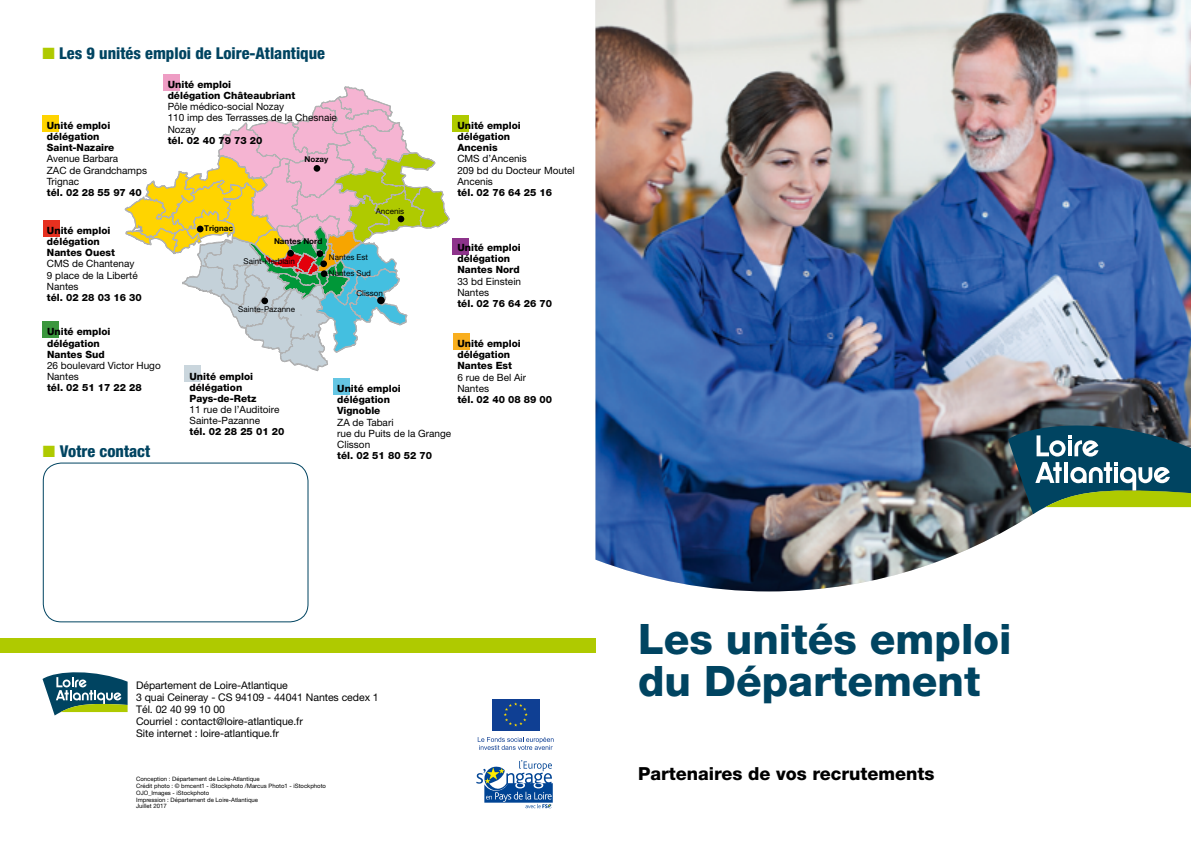
<style>
.page{position:relative;width:1191px;height:851px;background:#fff}
.page>*{position:absolute;margin:0;border:0;box-sizing:border-box;transform-origin:0 0}
.t1{font:800 42px/42px "Helvetica Neue LT";color:#004461}
.t2{font:800 18px "Helvetica Neue LT";color:#000}
.t3{font:800 condensed 16.35px "Helvetica Neue LT";color:#004461}
.t4{font:10.5px/12px "Helvetica Neue LT";letter-spacing:-.005em;color:#000}
.t5{font:800 10.05px/11.1px "Helvetica Neue LT";color:#000}
.t6{font:10.05px/11.1px "Helvetica Neue LT";color:#000}
.t7{font:8.1px/16.2px "Helvetica Neue LT";color:#000}
.t8{font:700 8.1px "Helvetica Neue LT";color:#000}
.t9{font:6px/6.8px "Helvetica Neue LT";color:#000}
.s1{color:#afca00}
</style>
<div class="page">
<img style="left:595px;top:0;width:596px;height:591px">
<div style="left:0;top:638px;width:595px;height:15px;background:#afca00"></div>
<svg style="left:43px;top:672px;width:85px;height:43px"></svg>
<svg style="left:1008px;top:419px;width:183px;height:95px;background:#4b736d"></svg>
<svg style="left:124px;top:86px;width:326px;height:286px"></svg>
<div style="left:197px;top:225px;width:6px;height:7px;background:#000;border-radius:50%"></div>
<div style="left:313px;top:165px;width:7px;height:7px;background:#000;border-radius:50%"></div>
<div style="left:397px;top:215px;width:7px;height:7px;background:#000;border-radius:50%"></div>
<div style="left:287px;top:250px;width:7px;height:6px;background:#000;border-radius:50%"></div>
<div style="left:316px;top:250px;width:7px;height:7px;background:#000;border-radius:50%"></div>
<div style="left:320px;top:260px;width:7px;height:7px;background:#000;border-radius:50%"></div>
<div style="left:321px;top:270px;width:6px;height:7px;background:#000;border-radius:50%"></div>
<div style="left:261px;top:297px;width:7px;height:7px;background:#000;border-radius:50%"></div>
<div style="left:377px;top:296px;width:8px;height:8px;background:#000;border-radius:50%"></div>
<div style="left:42px;top:115px;width:17px;height:17px;background:#ffd400"></div>
<div style="left:452px;top:115px;width:17px;height:17px;background:#afca00"></div>
<div style="left:163px;top:74px;width:17px;height:16px;background:#ee9dc4"></div>
<div style="left:43px;top:220px;width:16px;height:17px;background:#e6301f"></div>
<div style="left:333px;top:378px;width:17px;height:17px;background:#64c6e3"></div>
<div style="left:43px;top:321px;width:16px;height:17px;background:#3b973d"></div>
<div style="left:453px;top:333px;width:17px;height:17px;background:#f9af1f"></div>
<div style="left:452px;top:238px;width:17px;height:16px;background:#8d338b"></div>
<div style="left:184px;top:365px;width:17px;height:16px;background:#cad6dd"></div>
<div style="left:43px;top:462px;width:265px;height:160px;border:1px solid #004461;border-radius:18px"></div>
<div style="left:492px;top:698px;width:47px;height:32px;background:#0f3f93"></div>
<svg style="left:504px;top:702px;width:24px;height:24px"></svg>
<svg style="left:478px;top:737px;width:75px;height:12px"></svg>
<svg style="left:476px;top:760px;width:77px;height:48px"></svg>
<h3 class="t3" style="left:43px;top:43px;width:284px"><span class="s1">■</span> Les 9 unités emploi de Loire-Atlantique</h3>
<p class="t5" style="left:47px;top:120px;width:69px">Unité emploi délégation<br>Saint-Nazaire</p>
<p class="t6" style="left:47px;top:153px;width:102px">Avenue Barbara<br>ZAC de Grandchamps<br>Trignac</p>
<p class="t5" style="left:47px;top:186px;width:96px">tél. 02 28 55 97 40</p>
<p class="t5" style="left:47px;top:225px;width:69px">Unité emploi délégation<br>Nantes Ouest</p>
<p class="t6" style="left:47px;top:258px;width:92px">CMS de Chantenay<br>9 place de la Liberté<br>Nantes</p>
<p class="t5" style="left:47px;top:291px;width:96px">tél. 02 28 03 16 30</p>
<p class="t5" style="left:168px;top:79px;width:129px">Unité emploi<br>délégation Châteaubriant</p>
<p class="t6" style="left:168px;top:101px;width:171px">Pôle médico-social Nozay<br>110 imp des Terrasses de la Chesnaie<br>Nozay</p>
<p class="t5" style="left:168px;top:134px;width:96px">tél. 02 40 79 73 20</p>
<p class="t8" style="left:304px;top:154px;width:25px">Nozay</p>
<p class="t8" style="left:204px;top:222px;width:30px">Trignac</p>
<p class="t8" style="left:274px;top:236px;width:50px">Nantes Nord</p>
<p class="t7" style="left:376px;top:202px;width:30px">Ancenis</p>
<p class="t7" style="left:243px;top:252px;width:53px">Saint-Herblain</p>
<p class="t7" style="left:329px;top:249px;width:44px">Nantes Est<br>Nantes Sud</p>
<p class="t7" style="left:356px;top:284px;width:28px">Clisson</p>
<p class="t7" style="left:238px;top:301px;width:58px">Sainte-Pazanne</p>
<p class="t5" style="left:457px;top:120px;width:65px">Unité emploi délégation<br>Ancenis</p>
<p class="t6" style="left:457px;top:153px;width:119px">CMS d’Ancenis<br>209 bd du Docteur Moutel<br>Ancenis</p>
<p class="t5" style="left:457px;top:186px;width:96px">tél. 02 76 64 25 16</p>
<p class="t5" style="left:457px;top:242px;width:65px">Unité emploi délégation<br>Nantes Nord</p>
<p class="t6" style="left:457px;top:275px;width:65px">33 bd Einstein<br>Nantes</p>
<p class="t5" style="left:457px;top:297px;width:96px">tél. 02 76 64 26 70</p>
<p class="t5" style="left:47px;top:326px;width:65px">Unité emploi délégation<br>Nantes Sud</p>
<p class="t6" style="left:47px;top:359px;width:115px">26 boulevard Victor Hugo<br>Nantes</p>
<p class="t5" style="left:47px;top:382px;width:96px">tél. 02 51 17 22 28</p>
<h3 class="t3" style="left:43px;top:441px;width:109px"><span class="s1">■</span> Votre contact</h3>
<p class="t5" style="left:189px;top:370px;width:68px">Unité emploi délégation<br>Pays-de-Retz</p>
<p class="t6" style="left:189px;top:403px;width:91px">11 rue de l’Auditoire<br>Sainte-Pazanne</p>
<p class="t5" style="left:189px;top:426px;width:96px">tél. 02 28 25 01 20</p>
<p class="t5" style="left:457px;top:338px;width:65px">Unité emploi délégation<br>Nantes Est</p>
<p class="t6" style="left:457px;top:371px;width:70px">6 rue de Bel Air<br>Nantes</p>
<p class="t5" style="left:457px;top:393px;width:96px">tél. 02 40 08 89 00</p>
<p class="t5" style="left:337px;top:383px;width:65px">Unité emploi délégation<br>Vignoble</p>
<p class="t6" style="left:337px;top:416px;width:115px">ZA de Tabari<br>rue du Puits de la Grange<br>Clisson</p>
<p class="t5" style="left:337px;top:449px;width:96px">tél. 02 51 80 52 70</p>
<p class="t4" style="left:136px;top:679px;width:244px">Département de Loire-Atlantique<br>3 quai Ceineray - CS 94109 - 44041 Nantes cedex 1<br>Tél. 02 40 99 10 00<br>Courriel : contact@loire-atlantique.fr<br>Site internet : loire-atlantique.fr</p>
<p class="t9" style="left:136px;top:775px;width:191px">Conception : Département de Loire-Atlantique<br>Crédit photo : © bmcent1 - iStockphoto /Marcus Photo1 - iStockphoto OJO_Images - iStockphoto<br>Impression : Département de Loire-Atlantique<br>Juillet 2017</p>
<h1 class="t1" style="left:638px;top:618px;width:375px">Les unités emploi du Département</h1>
<h2 class="t2" style="left:638px;top:762px;width:298px">Partenaires de vos recrutements</h2>
</div>
